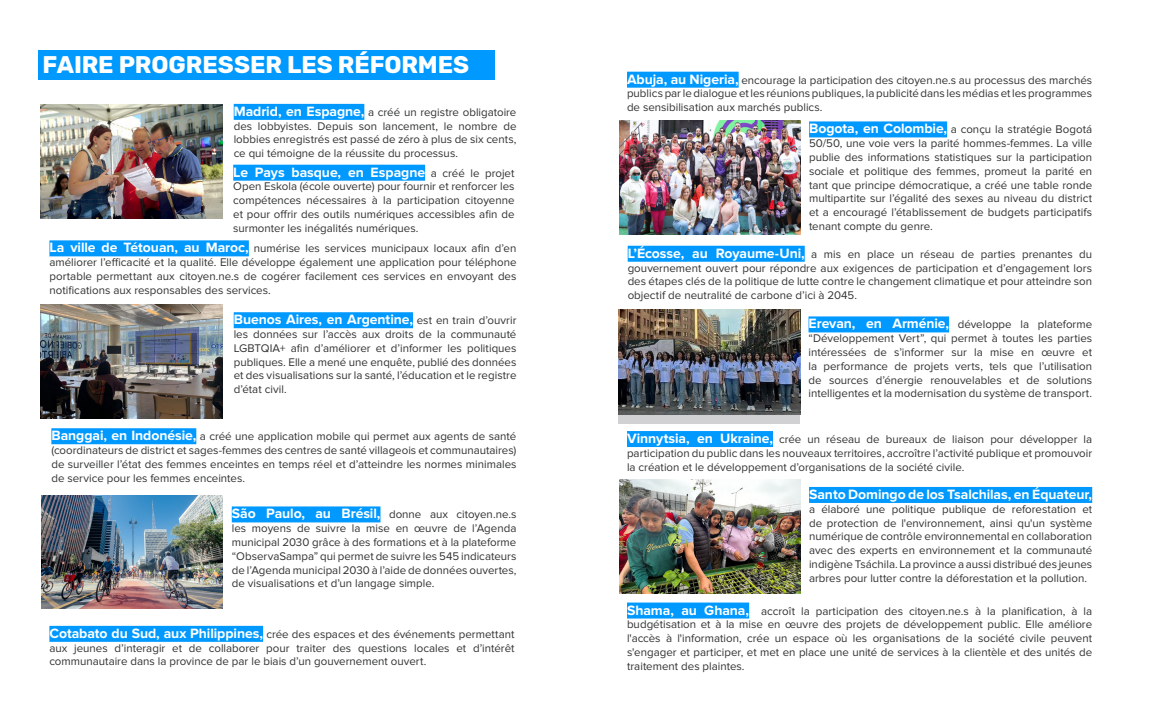
<style>
.page{position:relative;width:1152px;height:720px;background:#fff}
.page>*{position:absolute;margin:0;border:0;box-sizing:border-box;transform-origin:0 0}
.t1{font:700 24px "Rubik";letter-spacing:-.005em;color:#fff}
.t2{font:700 14px "Proxima Nova";letter-spacing:-.005em;color:#fff}
.t3{font:11.5px/13.8px "Proxima Nova";color:#313232;text-align:justify}
.s1{font-weight:700;font-size:14px;color:#fff}
.s2{font-weight:400;font-size:11.5px;color:#313232}
</style>
<div class="page">
<div style="left:38px;top:51px;width:457px;height:29px;background:#09f"></div>
<div style="left:234px;top:104px;width:130px;height:16px;background:#09f"></div>
<div style="left:234px;top:312px;width:179px;height:16px;background:#09f"></div>
<div style="left:49px;top:240px;width:200px;height:16px;background:#09f"></div>
<div style="left:232px;top:506px;width:148px;height:16px;background:#09f"></div>
<img style="left:619px;top:121px;width:182px;height:114px">
<div style="left:619px;top:310px;width:181px;height:114px;background:#d1d1d3"></div>
<img style="left:619px;top:310px;width:181px;height:105px">
<img style="left:619px;top:479px;width:182px;height:114px">
<div style="left:809px;top:121px;width:138px;height:16px;background:#09f"></div>
<div style="left:809px;top:316px;width:140px;height:16px;background:#09f"></div>
<div style="left:809px;top:487px;width:283px;height:16px;background:#09f"></div>
<div style="left:233px;top:165px;width:192px;height:16px;background:#09f"></div>
<div style="left:51px;top:428px;width:145px;height:16px;background:#09f"></div>
<img style="left:41px;top:104px;width:181px;height:114px">
<img style="left:41px;top:305px;width:181px;height:114px">
<img style="left:42px;top:495px;width:180px;height:114px">
<div style="left:49px;top:626px;width:214px;height:16px;background:#09f"></div>
<div style="left:627px;top:603px;width:122px;height:16px;background:#09f"></div>
<div style="left:627px;top:431px;width:146px;height:16px;background:#09f"></div>
<div style="left:627px;top:72px;width:112px;height:16px;background:#09f"></div>
<div style="left:628px;top:246px;width:177px;height:16px;background:#09f"></div>
<p class="t1" style="left:43px;top:50px;width:428px">FAIRE PROGRESSER LES RÉFORMES</p>
<p class="t3" style="left:234px;top:105px;width:284px"><span class="s1">Madrid, en Espagne,</span> a créé un registre obligatoire des lobbyistes. Depuis son lancement, le nombre de lobbies enregistrés est passé de zéro à plus de six cents, ce qui témoigne de la réussite du processus.</p>
<p class="t2" style="left:233px;top:164px;width:283px">Le Pays basque, en Espagne <span class="s2">a créé le projet</span></p>
<p class="t3" style="left:233px;top:180px;width:283px">Open Eskola (école ouverte) pour fournir et renforcer les compétences nécessaires à la participation citoyenne et pour offrir des outils numériques accessibles afin de surmonter les inégalités numériques.</p>
<p class="t3" style="left:49px;top:242px;width:469px"><span class="s1">La ville de Tétouan, au Maroc,</span> numérise les services municipaux locaux afin d’en améliorer l’efficacité et la qualité. Elle développe également une application pour téléphone portable permettant aux citoyen.ne.s de cogérer facilement ces services en envoyant des notifications aux responsables des services.</p>
<p class="t2" style="left:234px;top:312px;width:284px">Buenos Aires, en Argentine, <span class="s2">est en train d’ouvrir</span></p>
<p class="t3" style="left:234px;top:327px;width:284px">les données sur l’accès aux droits de la communauté LGBTQIA+ afin d’améliorer et d’informer les politiques publiques. Elle a mené une enquête, publié des données et des visualisations sur la santé, l’éducation et le registre d’état civil.</p>
<p class="t3" style="left:51px;top:430px;width:467px"><span class="s1">Banggai, en Indonésie,</span> a créé une application mobile qui permet aux agents de santé (coordinateurs de district et sages-femmes des centres de santé villageois et communautaires) de surveiller l’état des femmes enceintes en temps réel et d’atteindre les normes minimales de service pour les femmes enceintes.</p>
<p class="t3" style="left:232px;top:508px;width:286px"><span class="s1">São Paulo, au Brésil,</span> donne aux citoyen.ne.s les moyens de suivre la mise en œuvre de l’Agenda municipal 2030 grâce à des formations et à la plateforme “ObservaSampa” qui permet de suivre les 545 indicateurs de l’Agenda municipal 2030 à l’aide de données ouvertes, de visualisations et d’un langage simple.</p>
<p class="t3" style="left:49px;top:627px;width:467px"><span class="s1">Cotabato du Sud, aux Philippines,</span> crée des espaces et des événements permettant aux jeunes d’interagir et de collaborer pour traiter des questions locales et d’intérêt communautaire dans la province de par le biais d’un gouvernement ouvert.</p>
<p class="t3" style="left:627px;top:73px;width:467px"><span class="s1">Abuja, au Nigeria,</span> encourage la participation des citoyen.ne.s au processus des marchés publics par le dialogue et les réunions publiques, la publicité dans les médias et les programmes de sensibilisation aux marchés publics.</p>
<p class="t3" style="left:809px;top:123px;width:285px"><span class="s1">Bogota, en Colombie,</span> a conçu la stratégie Bogotá 50/50, une voie vers la parité hommes-femmes. La ville publie des informations statistiques sur la participation sociale et politique des femmes, promeut la parité en tant que principe démocratique, a créé une table ronde multipartite sur l’égalité des sexes au niveau du district et a encouragé l’établissement de budgets participatifs tenant compte du genre.</p>
<p class="t3" style="left:628px;top:247px;width:466px"><span class="s1">L’Écosse, au Royaume-Uni,</span> a mis en place un réseau de parties prenantes du gouvernement ouvert pour répondre aux exigences de participation et d’engagement lors des étapes clés de la politique de lutte contre le changement climatique et pour atteindre son objectif de neutralité de carbone d’ici à 2045.</p>
<p class="t3" style="left:809px;top:318px;width:285px"><span class="s1">Erevan, en Arménie,</span> développe la plateforme “Développement Vert”, qui permet à toutes les parties intéressées de s’informer sur la mise en œuvre et la performance de projets verts, tels que l’utilisation de sources d’énergie renouvelables et de solutions intelligentes et la modernisation du système de transport.</p>
<p class="t3" style="left:627px;top:432px;width:467px"><span class="s1">Vinnytsia, en Ukraine,</span> crée un réseau de bureaux de liaison pour développer la participation du public dans les nouveaux territoires, accroître l’activité publique et promouvoir la création et le développement d’organisations de la société civile.</p>
<p class="t2" style="left:809px;top:486px;width:285px">Santo Domingo de los Tsalchilas, en Équateur,</p>
<p class="t3" style="left:809px;top:502px;width:285px">a élaboré une politique publique de reforestation et de protection de l'environnement, ainsi qu'un système numérique de contrôle environnemental en collaboration avec des experts en environnement et la communauté indigène Tsáchila. La province a aussi distribué des jeunes arbres pour lutter contre la déforestation et la pollution.</p>
<p class="t3" style="left:627px;top:604px;width:467px"><span class="s1">Shama, au Ghana,</span> accroît la participation des citoyen.ne.s à la planification, à la budgétisation et à la mise en œuvre des projets de développement public. Elle améliore l'accès à l'information, crée un espace où les organisations de la société civile peuvent s'engager et participer, et met en place une unité de services à la clientèle et des unités de traitement des plaintes.</p>
</div>
